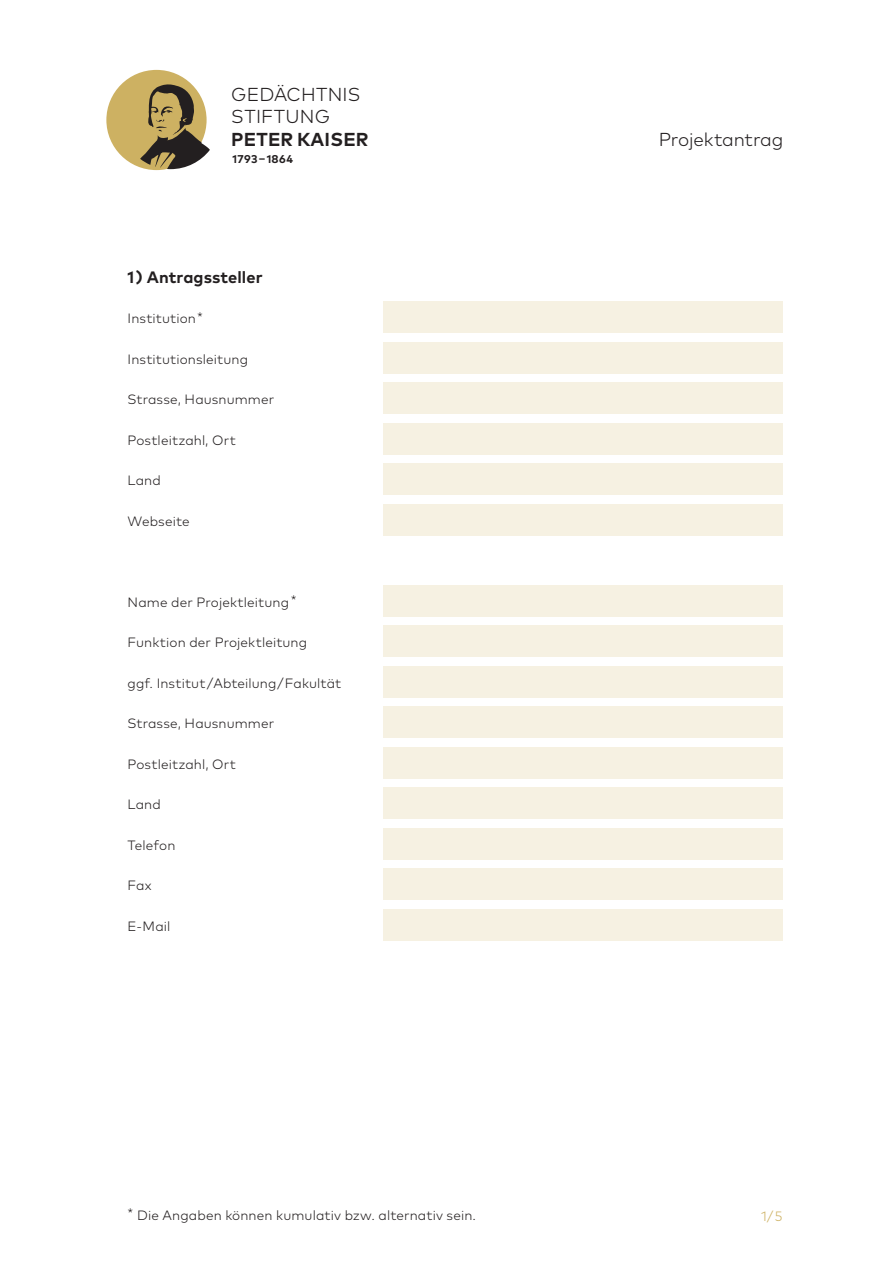
<style>
.page{position:relative;width:893px;height:1263px;background:#fff}
.page>*{position:absolute;margin:0;border:0;box-sizing:border-box;transform-origin:0 0}
.t1{font:300 18.75px/22.5px "Mark Pro";color:#231f20}
.t2{font:700 18.75px "Mark Pro";letter-spacing:.005em;color:#231f20}
.t3{font:700 16.5px "Mark Pro";letter-spacing:.005em;color:#231f20}
.t4{font:300 13.5px "Mark Pro";letter-spacing:.01em;color:#231f20}
.t5{font:300 13.5px "Mark Pro";color:#cdb162}
.t6{font:700 11.25px "Mark Pro";letter-spacing:.03em;color:#231f20}
</style>
<div class="page">
<div style="left:106px;top:70px;width:101px;height:100px;background:#cdb162;border-radius:50%"></div>
<svg style="left:140px;top:84px;width:70px;height:85px"></svg>
<div style="left:383px;top:301px;width:399px;height:32px;background:#f6f1e2"></div>
<div style="left:383px;top:585px;width:399px;height:32px;background:#f6f1e2"></div>
<div style="left:383px;top:342px;width:399px;height:32px;background:#f6f1e2"></div>
<div style="left:383px;top:625px;width:399px;height:32px;background:#f6f1e2"></div>
<div style="left:383px;top:382px;width:399px;height:32px;background:#f6f1e2"></div>
<div style="left:383px;top:666px;width:399px;height:32px;background:#f6f1e2"></div>
<div style="left:383px;top:787px;width:399px;height:32px;background:#f6f1e2"></div>
<div style="left:383px;top:423px;width:399px;height:32px;background:#f6f1e2"></div>
<div style="left:383px;top:706px;width:399px;height:32px;background:#f6f1e2"></div>
<div style="left:383px;top:828px;width:399px;height:32px;background:#f6f1e2"></div>
<div style="left:383px;top:463px;width:399px;height:32px;background:#f6f1e2"></div>
<div style="left:383px;top:747px;width:399px;height:32px;background:#f6f1e2"></div>
<div style="left:383px;top:868px;width:399px;height:32px;background:#f6f1e2"></div>
<div style="left:383px;top:504px;width:399px;height:32px;background:#f6f1e2"></div>
<div style="left:383px;top:909px;width:399px;height:32px;background:#f6f1e2"></div>
<h1 class="t1" style="left:231px;top:82px;width:131px">GEDÄCHTNIS<br>STIFTUNG</h1>
<h1 class="t2" style="left:231px;top:125px;width:139px">PETER KAISER</h1>
<p class="t6" style="left:233px;top:151px;width:62px">1793–1864</p>
<p class="t3" style="left:128px;top:264px;width:137px">1) Antragssteller</p>
<p class="t4" style="left:128px;top:308px;width:77px">Institution *</p>
<p class="t4" style="left:128px;top:349px;width:122px">Institutionsleitung</p>
<p class="t4" style="left:128px;top:389px;width:148px">Strasse, Hausnummer</p>
<p class="t4" style="left:128px;top:430px;width:110px">Postleitzahl, Ort</p>
<p class="t4" style="left:128px;top:470px;width:35px">Land</p>
<p class="t4" style="left:128px;top:511px;width:64px">Webseite</p>
<p class="t4" style="left:128px;top:592px;width:171px">Name der Projektleitung *</p>
<p class="t4" style="left:128px;top:632px;width:181px">Funktion der Projektleitung</p>
<p class="t4" style="left:128px;top:673px;width:215px">ggf. Institut/Abteilung/Fakultät</p>
<p class="t4" style="left:128px;top:713px;width:148px">Strasse, Hausnummer</p>
<p class="t4" style="left:128px;top:754px;width:110px">Postleitzahl, Ort</p>
<p class="t4" style="left:128px;top:794px;width:35px">Land</p>
<p class="t4" style="left:128px;top:835px;width:49px">Telefon</p>
<p class="t4" style="left:128px;top:875px;width:26px">Fax</p>
<p class="t4" style="left:128px;top:916px;width:44px">E-Mail</p>
<h1 class="t1" style="left:659px;top:126px;width:126px">Projektantrag</h1>
<p class="t4" style="left:128px;top:1205px;width:350px">* Die Angaben können kumulativ bzw. alternativ sein.</p>
<p class="t5" style="left:761px;top:1205px;width:23px">1/5</p>
</div>
